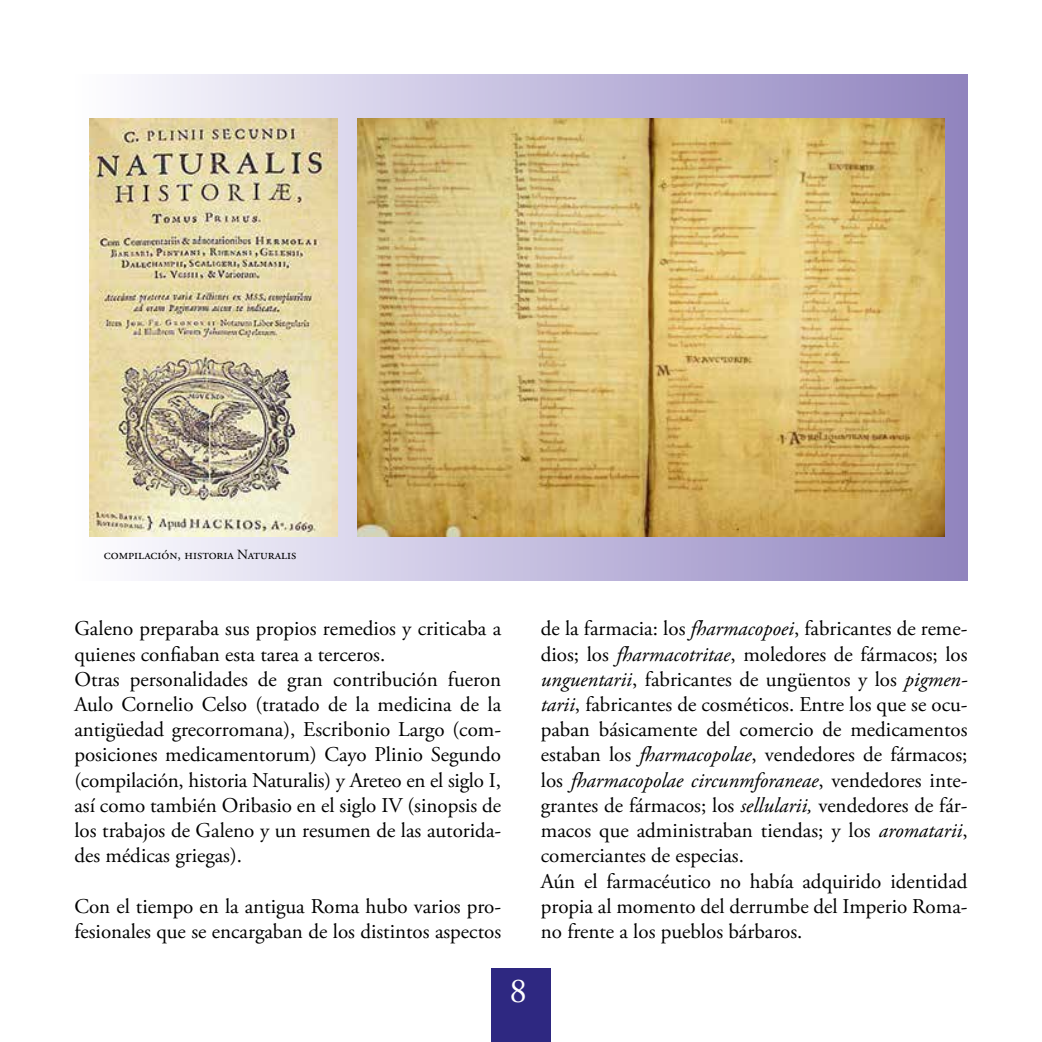
<style>
.page{position:relative;width:1042px;height:1042px;background:#fff}
.page>*{position:absolute;margin:0;border:0;box-sizing:border-box;transform-origin:0 0}
.t1{font:35px "Adobe Garamond Pro";color:#fff}
.t2{font:21px/25.2px "Adobe Garamond Pro";color:#000}
.t3{font:14px "Adobe Garamond Pro";color:#000}
.s1{font-style:italic}
</style>
<div class="page">
<div style="left:491px;top:968px;width:60px;height:74px;background:#2e2881"></div>
<div style="left:74px;top:74px;width:893px;height:506px;background:linear-gradient(to right,#fdfdff,#9183ba)"></div>
<img style="left:89px;top:118px;width:249px;height:418px">
<img style="left:357px;top:118px;width:587px;height:418px">
<p class="t3" style="left:104px;top:546px;width:194px">compilación, historia Naturalis</p>
<p class="t2" style="left:74px;top:617px;width:428px">Galeno preparaba sus propios remedios y criticaba a quienes confiaban esta tarea a terceros.<br>Otras personalidades de gran contribución fueron Aulo Cornelio Celso (tratado de la medicina de la antigüedad grecorromana), Escribonio Largo (com&shy;posiciones medicamentorum) Cayo Plinio Segundo (compilación, historia Naturalis) y Areteo en el siglo I, así como también Oribasio en el siglo IV (sinopsis de los trabajos de Galeno y un resumen de las autorida&shy;des médicas griegas).</p>
<p class="t2" style="left:74px;top:894px;width:428px">Con el tiempo en la antigua Roma hubo varios pro&shy;fesionales que se encargaban de los distintos aspectos</p>
<h1 class="t1" style="left:509px;top:970px;width:19px">8</h1>
<p class="t2" style="left:541px;top:617px;width:428px">de la farmacia: los <span class="s1">fharmacopoei</span>, fabricantes de reme&shy;dios; los <span class="s1">fharmacotritae</span>, moledores de fármacos; los <span class="s1">unguentarii</span>, fabricantes de ungüentos y los <span class="s1">pigmen&shy;tarii</span>, fabricantes de cosméticos. Entre los que se ocu&shy;paban básicamente del comercio de medicamentos estaban los <span class="s1">fharmacopolae</span>, vendedores de fármacos; los <span class="s1">fharmacopolae circunmforaneae</span>, vendedores inte&shy;grantes de fármacos; los <span class="s1">sellularii,</span> vendedores de fár&shy;macos que administraban tiendas; y los <span class="s1">aromatarii</span>, comerciantes de especias.<br>Aún el farmacéutico no había adquirido identidad propia al momento del derrumbe del Imperio Roma&shy;no frente a los pueblos bárbaros.</p>
</div>
